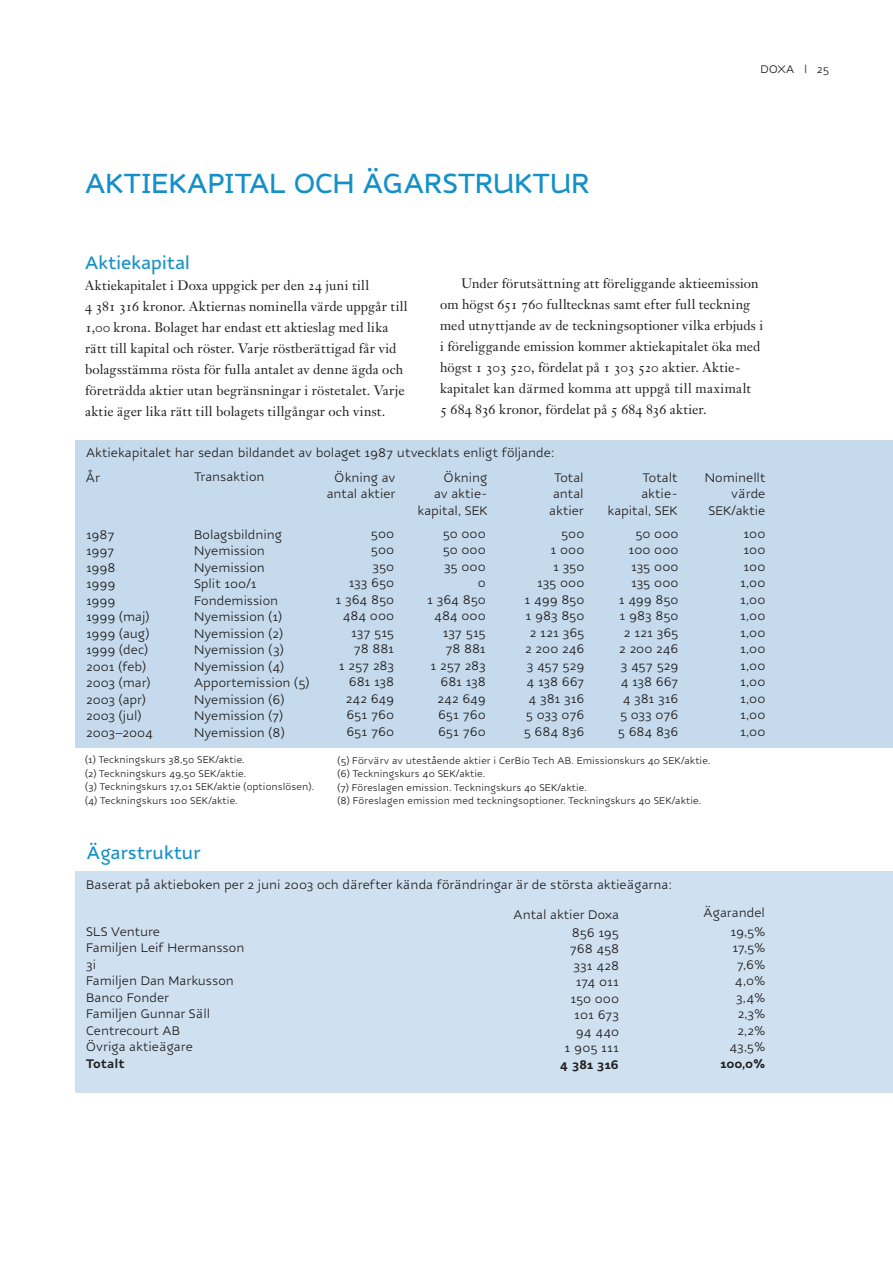
<style>
.page{position:relative;width:893px;height:1263px;background:#fff}
.page>*{position:absolute;margin:0;border:0;box-sizing:border-box;transform-origin:0 0}
.t1{font:500 30px "Nubian";color:#1490c8}
.t2{font:500 19.5px "Nubian";letter-spacing:-.01em;color:#1490c8}
.t3{font:300 13.5px/16.5px "Nubian";letter-spacing:-.005em;color:#231f20;text-align:right}
.t4{font:13.5px/21px "Janson Text";letter-spacing:.01em;color:#231f20}
.t5{font:700 13.5px "Nubian";letter-spacing:.01em;color:#231f20}
.t6{font:300 12px "Nubian";color:#231f20}
.t7{font:300 10.5px/13.5px "Nubian";letter-spacing:.01em;color:#231f20}
.s1{font-family:"Janson Text Roman SC"}
</style>
<div class="page">
<div style="left:75px;top:440px;width:818px;height:308px;background:#c5dbed"></div>
<div style="left:75px;top:872px;width:818px;height:221px;background:#cfe1f1"></div>
<h1 class="t1" style="left:85px;top:165px;width:506px">AKTIEKAPITAL OCH ÄGARSTRUKTUR</h1>
<p class="t6" style="left:761px;top:61px;width:70px">DOXA | 25</p>
<h2 class="t2" style="left:85px;top:251px;width:107px">Aktiekapital</h2>
<p class="t4" style="left:85px;top:274px;width:324px">Aktiekapitalet i Doxa uppgick per den <span class="s1">24</span> juni till<br><span class="s1">4 381 316</span> kronor. Aktiernas nominella värde uppgår till <span class="s1">1,00</span> krona. Bolaget har endast ett aktieslag med lika rätt till kapital och röster. Varje röstberättigad får vid bolagsstämma rösta för fulla antalet av denne ägda och företrädda aktier utan begränsningar i röstetalet. Varje aktie äger lika rätt till bolagets tillgångar och vinst.</p>
<p class="t4" style="left:440px;top:273px;width:325px;text-indent:21px">Under förutsättning att föreliggande aktieemission om högst <span class="s1">651 760</span> fulltecknas samt efter full teckning med utnyttjande av de teckningsoptioner vilka erbjuds i i föreliggande emission kommer aktiekapitalet öka med högst <span class="s1">1 303 520</span>, fördelat på <span class="s1">1 303 520</span> aktier. Aktie&shy;kapitalet kan därmed komma att uppgå till maximalt<br><span class="s1">5 684 836</span> kronor, fördelat på <span class="s1">5 684 836</span> aktier.</p>
<p class="t3" style="left:86px;top:444px;width:470px">Aktiekapitalet har sedan bildandet av bolaget 1987 utvecklats enligt följande:</p>
<p class="t3" style="left:549px;top:469px;width:36px;text-align:center">Total antal aktier</p>
<p class="t3" style="left:705px;top:469px;width:62px">Nominellt värde<br>SEK/aktie</p>
<p class="t3" style="left:86px;top:526px;width:30px">1987</p>
<p class="t3" style="left:194px;top:526px;width:90px">Bolagsbildning</p>
<p class="t3" style="left:86px;top:542px;width:30px">1997</p>
<p class="t3" style="left:194px;top:542px;width:72px">Nyemission</p>
<p class="t3" style="left:86px;top:559px;width:31px">1998</p>
<p class="t3" style="left:194px;top:559px;width:72px">Nyemission</p>
<p class="t3" style="left:86px;top:575px;width:31px">1999</p>
<p class="t3" style="left:194px;top:575px;width:64px">Split 100/1</p>
<p class="t3" style="left:86px;top:592px;width:31px">1999</p>
<p class="t3" style="left:194px;top:592px;width:86px">Fondemission</p>
<p class="t3" style="left:86px;top:608px;width:65px">1999 (maj)</p>
<p class="t3" style="left:194px;top:608px;width:90px">Nyemission (1)</p>
<p class="t3" style="left:86px;top:625px;width:65px">1999 (aug)</p>
<p class="t3" style="left:194px;top:625px;width:90px">Nyemission (2)</p>
<p class="t3" style="left:86px;top:641px;width:64px">1999 (dec)</p>
<p class="t3" style="left:194px;top:641px;width:91px">Nyemission (3)</p>
<p class="t3" style="left:86px;top:658px;width:62px">2001 (feb)</p>
<p class="t3" style="left:194px;top:658px;width:92px">Nyemission (4)</p>
<p class="t3" style="left:86px;top:674px;width:66px">2003 (mar)</p>
<p class="t3" style="left:194px;top:674px;width:117px">Apportemission (5)</p>
<p class="t3" style="left:86px;top:691px;width:61px">2003 (apr)</p>
<p class="t3" style="left:194px;top:691px;width:92px">Nyemission (6)</p>
<p class="t3" style="left:86px;top:707px;width:57px">2003 (jul)</p>
<p class="t3" style="left:194px;top:707px;width:91px">Nyemission (7)</p>
<p class="t3" style="left:86px;top:724px;width:68px">2003–2004</p>
<p class="t3" style="left:194px;top:724px;width:92px">Nyemission (8)</p>
<p class="t3" style="left:86px;top:469px;width:16px">År</p>
<p class="t3" style="left:194px;top:468px;width:72px">Transaktion</p>
<p class="t3" style="left:327px;top:469px;width:70px;text-align:center">Ökning av antal aktier</p>
<p class="t3" style="left:417px;top:469px;width:71px">Ökning<br>av aktie&shy;kapital, SEK</p>
<p class="t3" style="left:607px;top:469px;width:71px">Totalt aktie&shy;kapital, SEK</p>
<p class="t3" style="left:336px;top:525px;width:60px">500<br>500<br>350<br>133 650<br>1 364 850<br>484 000<br>137 515<br>78 881<br>1 257 283<br>681 138<br>242 649<br>651 760<br>651 760</p>
<p class="t3" style="left:740px;top:525px;width:27px;text-align:justify">100<br>100<br>100<br>1,00<br>1,00<br>1,00<br>1,00<br>1,00<br>1,00<br>1,00<br>1,00<br>1,00<br>1,00</p>
<p class="t3" style="left:427px;top:525px;width:60px">50 000<br>50 000<br>35 000<br>0<br>1 364 850<br>484 000<br>137 515<br>78 881<br>1 257 283<br>681 138<br>242 649<br>651 760<br>651 760</p>
<p class="t3" style="left:618px;top:525px;width:62px">50 000<br>100 000<br>135 000<br>135 000<br>1 499 850<br>1 983 850<br>2 121 365<br>2 200 246<br>3 457 529<br>4 138 667<br>4 381 316<br>5 033 076<br>5 684 836</p>
<p class="t3" style="left:524px;top:525px;width:62px">500<br>1 000<br>1 350<br>135 000<br>1 499 850<br>1 983 850<br>2 121 365<br>2 200 246<br>3 457 529<br>4 138 667<br>4 381 316<br>5 033 076<br>5 684 836</p>
<p class="t7" style="left:85px;top:753px;width:231px">(1) Teckningskurs 38,50 SEK/aktie.<br>(2) Teckningskurs 49,50 SEK/aktie.<br>(3) Teckningskurs 17,01 SEK/aktie (optionslösen). (4) Teckningskurs 100 SEK/aktie.</p>
<h2 class="t2" style="left:87px;top:841px;width:115px">Ägarstruktur</h2>
<p class="t7" style="left:337px;top:753px;width:374px">(5) Förvärv av utestående aktier i CerBio Tech AB. Emissionskurs 40 SEK/aktie. (6) Teckningskurs 40 SEK/aktie.<br>(7) Föreslagen emission. Teckningskurs 40 SEK/aktie.<br>(8) Föreslagen emission med teckningsoptioner. Teckningskurs 40 SEK/aktie.</p>
<p class="t3" style="left:86px;top:876px;width:587px">Baserat på aktieboken per 2 juni 2003 och därefter kända förändringar är de största aktieägarna:</p>
<p class="t3" style="left:514px;top:905px;width:107px">Antal aktier Doxa</p>
<p class="t3" style="left:704px;top:904px;width:63px">Ägarandel</p>
<p class="t3" style="left:86px;top:923px;width:160px;text-align:left">SLS Venture<br>Familjen Leif Hermansson<br>3i<br>Familjen Dan Markusson<br>Banco Fonder<br>Familjen Gunnar Säll<br>Centrecourt AB<br>Övriga aktieägare</p>
<p class="t5" style="left:86px;top:1055px;width:40px">Totalt</p>
<p class="t3" style="left:730px;top:923px;width:37px">19,5%<br>17,5%<br>7,6%<br>4,0%<br>3,4%<br>2,3%<br>2,2%<br>43,5%</p>
<p class="t5" style="left:720px;top:1055px;width:46px">100,0%</p>
<p class="t3" style="left:565px;top:924px;width:56px">856 195<br>768 458<br>331 428<br>174 011<br>150 000<br>101 673<br>94 440<br>1 905 111</p>
<p class="t5" style="left:560px;top:1056px;width:61px">4 381 316</p>
</div>
